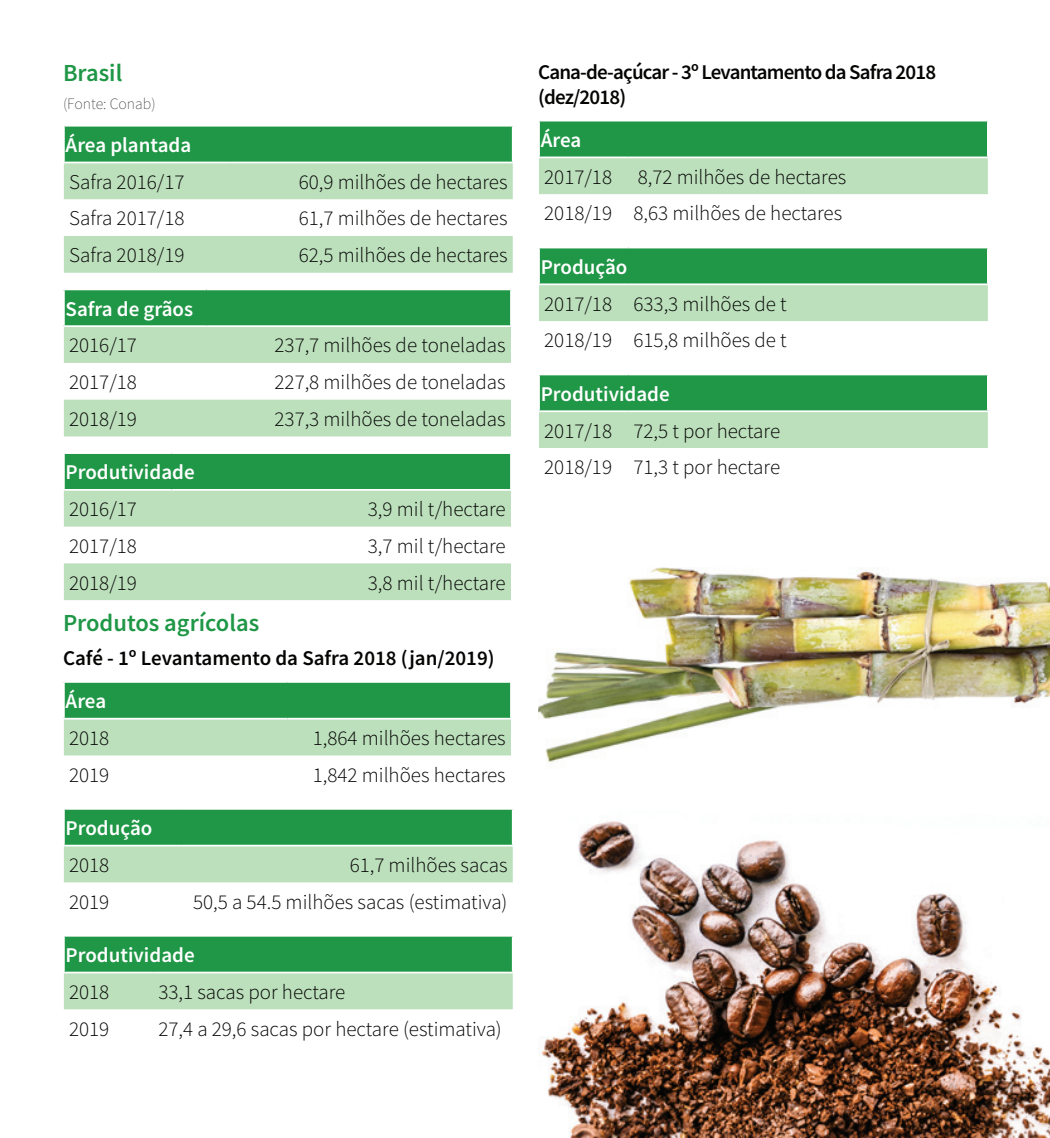
<style>
.page{position:relative;width:1050px;height:1138px;background:#fff}
.page>*{position:absolute;margin:0;border:0;box-sizing:border-box;transform-origin:0 0}
.t1{font:600 24.5px "Source Sans Pro";color:#1f9746}
.t2{font:300 21px/36.8px "Source Sans Pro";color:#040503}
.t3{font:600 21px "Source Sans Pro";color:#fff}
.t4{font:600 21px/25.2px "Source Sans Pro";letter-spacing:-.04em;color:#040503}
.t5{font:600 21px "Source Sans Pro";color:#040503}
.t6{font:200 15.75px "Source Sans Pro";color:#313232}
</style>
<div class="page">
<img style="left:538px;top:567px;width:512px;height:196px">
<div style="left:64px;top:126px;width:449px;height:36px;background:#1f9746"></div>
<svg style="left:64px;top:163px;width:449px;height:110px;fill:#bcdfbc"></svg>
<hr style="left:63px;top:125px;width:167px;height:2px;background:#fff">
<hr style="left:63px;top:127px;width:2px;height:35px;background:#fff">
<hr style="left:230px;top:125px;width:284px;height:2px;background:#fff">
<hr style="left:512px;top:127px;width:2px;height:35px;background:#fff">
<div style="left:64px;top:289px;width:447px;height:37px;background:#1f9746"></div>
<svg style="left:64px;top:327px;width:447px;height:109px;fill:#bcdfbc"></svg>
<hr style="left:63px;top:288px;width:143px;height:2px;background:#fff">
<hr style="left:63px;top:290px;width:2px;height:35px;background:#fff">
<hr style="left:206px;top:288px;width:306px;height:2px;background:#fff">
<hr style="left:510px;top:290px;width:2px;height:35px;background:#fff">
<hr style="left:63px;top:325px;width:143px;height:2px;background:#fff">
<hr style="left:206px;top:325px;width:306px;height:2px;background:#fff">
<div style="left:64px;top:453px;width:447px;height:37px;background:#1f9746"></div>
<svg style="left:64px;top:491px;width:447px;height:109px;fill:#bcdfbc"></svg>
<hr style="left:63px;top:452px;width:109px;height:2px;background:#fff">
<hr style="left:63px;top:454px;width:2px;height:35px;background:#fff">
<hr style="left:172px;top:452px;width:340px;height:2px;background:#fff">
<hr style="left:510px;top:454px;width:2px;height:35px;background:#fff">
<hr style="left:63px;top:489px;width:109px;height:2px;background:#fff">
<hr style="left:172px;top:489px;width:340px;height:2px;background:#fff">
<div style="left:64px;top:682px;width:447px;height:36px;background:#1f9746"></div>
<div style="left:64px;top:719px;width:447px;height:36px;background:#bcdfbc"></div>
<hr style="left:63px;top:682px;width:2px;height:36px;background:#fff">
<hr style="left:510px;top:682px;width:2px;height:36px;background:#fff">
<div style="left:64px;top:808px;width:449px;height:37px;background:#1f9746"></div>
<div style="left:64px;top:846px;width:449px;height:36px;background:#bcdfbc"></div>
<hr style="left:63px;top:808px;width:118px;height:1px;background:#fff">
<hr style="left:63px;top:809px;width:2px;height:35px;background:#fff">
<hr style="left:181px;top:808px;width:333px;height:1px;background:#fff">
<hr style="left:512px;top:809px;width:2px;height:35px;background:#fff">
<hr style="left:63px;top:844px;width:118px;height:2px;background:#fff">
<hr style="left:181px;top:844px;width:333px;height:2px;background:#fff">
<div style="left:64px;top:935px;width:449px;height:37px;background:#1f9746"></div>
<div style="left:64px;top:973px;width:449px;height:36px;background:#bcdfbc"></div>
<hr style="left:63px;top:934px;width:90px;height:2px;background:#fff">
<hr style="left:63px;top:936px;width:2px;height:35px;background:#fff">
<hr style="left:153px;top:934px;width:361px;height:2px;background:#fff">
<hr style="left:512px;top:936px;width:2px;height:35px;background:#fff">
<hr style="left:63px;top:971px;width:90px;height:2px;background:#fff">
<hr style="left:153px;top:971px;width:361px;height:2px;background:#fff">
<div style="left:539px;top:121px;width:449px;height:36px;background:#1f9746"></div>
<div style="left:539px;top:158px;width:449px;height:36px;background:#bcdfbc"></div>
<hr style="left:538px;top:121px;width:2px;height:35px;background:#fff">
<hr style="left:987px;top:121px;width:2px;height:35px;background:#fff">
<hr style="left:538px;top:156px;width:90px;height:2px;background:#fff">
<hr style="left:628px;top:156px;width:361px;height:2px;background:#fff">
<div style="left:539px;top:247px;width:449px;height:37px;background:#1f9746"></div>
<div style="left:539px;top:285px;width:449px;height:36px;background:#bcdfbc"></div>
<hr style="left:538px;top:247px;width:90px;height:1px;background:#fff">
<hr style="left:538px;top:248px;width:2px;height:35px;background:#fff">
<hr style="left:628px;top:247px;width:361px;height:1px;background:#fff">
<hr style="left:987px;top:248px;width:2px;height:35px;background:#fff">
<hr style="left:538px;top:283px;width:90px;height:2px;background:#fff">
<hr style="left:628px;top:283px;width:361px;height:2px;background:#fff">
<div style="left:539px;top:374px;width:449px;height:37px;background:#1f9746"></div>
<div style="left:539px;top:412px;width:449px;height:36px;background:#bcdfbc"></div>
<hr style="left:538px;top:373px;width:90px;height:2px;background:#fff">
<hr style="left:538px;top:375px;width:2px;height:35px;background:#fff">
<hr style="left:628px;top:373px;width:361px;height:2px;background:#fff">
<hr style="left:987px;top:375px;width:2px;height:35px;background:#fff">
<hr style="left:538px;top:410px;width:90px;height:2px;background:#fff">
<hr style="left:628px;top:410px;width:361px;height:2px;background:#fff">
<img style="left:541px;top:821px;width:509px;height:317px">
<p class="t1" style="left:63px;top:57px;width:61px">Brasil</p>
<p class="t6" style="left:63px;top:94px;width:94px">(Fonte: Conab)</p>
<p class="t3" style="left:66px;top:131px;width:127px">Área plantada</p>
<p class="t2" style="left:69px;top:163px;width:117px">Safra 2016/17</p>
<p class="t2" style="left:299px;top:163px;width:210px">60,9 milhões de hectares</p>
<p class="t2" style="left:69px;top:200px;width:117px">Safra 2017/18</p>
<p class="t2" style="left:299px;top:200px;width:210px">61,7 milhões de hectares</p>
<p class="t2" style="left:69px;top:237px;width:117px">Safra 2018/19</p>
<p class="t2" style="left:299px;top:237px;width:210px">62,5 milhões de hectares</p>
<p class="t3" style="left:66px;top:295px;width:129px">Safra de grãos</p>
<p class="t2" style="left:69px;top:327px;width:69px">2016/17</p>
<p class="t2" style="left:275px;top:327px;width:233px">237,7 milhões de toneladas</p>
<p class="t2" style="left:69px;top:364px;width:69px">2017/18</p>
<p class="t2" style="left:275px;top:364px;width:233px">227,8 milhões de toneladas</p>
<p class="t2" style="left:69px;top:400px;width:69px">2018/19</p>
<p class="t2" style="left:275px;top:400px;width:233px">237,3 milhões de toneladas</p>
<p class="t3" style="left:66px;top:458px;width:131px">Produtividade</p>
<p class="t2" style="left:69px;top:491px;width:69px">2016/17</p>
<p class="t2" style="left:368px;top:491px;width:139px">3,9 mil t/hectare</p>
<p class="t2" style="left:69px;top:527px;width:69px">2017/18</p>
<p class="t2" style="left:368px;top:527px;width:139px">3,7 mil t/hectare</p>
<p class="t2" style="left:69px;top:564px;width:69px">2018/19</p>
<p class="t2" style="left:368px;top:564px;width:139px">3,8 mil t/hectare</p>
<p class="t1" style="left:63px;top:607px;width:198px">Produtos agrícolas</p>
<p class="t5" style="left:63px;top:644px;width:433px">Café - 1º Levantamento da Safra 2018 (jan/2019)</p>
<p class="t3" style="left:66px;top:687px;width:42px">Área</p>
<p class="t2" style="left:69px;top:719px;width:42px">2018</p>
<p class="t2" style="left:313px;top:719px;width:194px">1,864 milhões hectares</p>
<p class="t2" style="left:69px;top:756px;width:42px">2019</p>
<p class="t2" style="left:313px;top:756px;width:194px">1,842 milhões hectares</p>
<p class="t3" style="left:66px;top:814px;width:88px">Produção</p>
<p class="t2" style="left:69px;top:846px;width:42px">2018</p>
<p class="t2" style="left:350px;top:846px;width:159px">61,7 milhões sacas</p>
<p class="t2" style="left:69px;top:883px;width:42px">2019</p>
<p class="t2" style="left:193px;top:883px;width:316px">50,5 a 54.5 milhões sacas (estimativa)</p>
<p class="t3" style="left:66px;top:941px;width:131px">Produtividade</p>
<p class="t2" style="left:69px;top:973px;width:42px">2018</p>
<p class="t2" style="left:158px;top:973px;width:188px">33,1 sacas por hectare</p>
<p class="t2" style="left:69px;top:1010px;width:42px">2019</p>
<p class="t2" style="left:158px;top:1010px;width:345px">27,4 a 29,6 sacas por hectare (estimativa)</p>
<p class="t4" style="left:538px;top:59px;width:399px">Cana-de-açúcar - 3º Levantamento da Safra 2018 (dez/2018)</p>
<p class="t3" style="left:541px;top:126px;width:42px">Área</p>
<p class="t2" style="left:544px;top:158px;width:304px">2017/18 8,72 milhões de hectares<br>2018/19 8,63 milhões de hectares</p>
<p class="t3" style="left:541px;top:253px;width:88px">Produção</p>
<p class="t2" style="left:544px;top:285px;width:244px">2017/18 633,3 milhões de t<br>2018/19 615,8 milhões de t</p>
<p class="t3" style="left:541px;top:380px;width:131px">Produtividade</p>
<p class="t2" style="left:544px;top:412px;width:237px">2017/18 72,5 t por hectare<br>2018/19 71,3 t por hectare</p>
</div>
